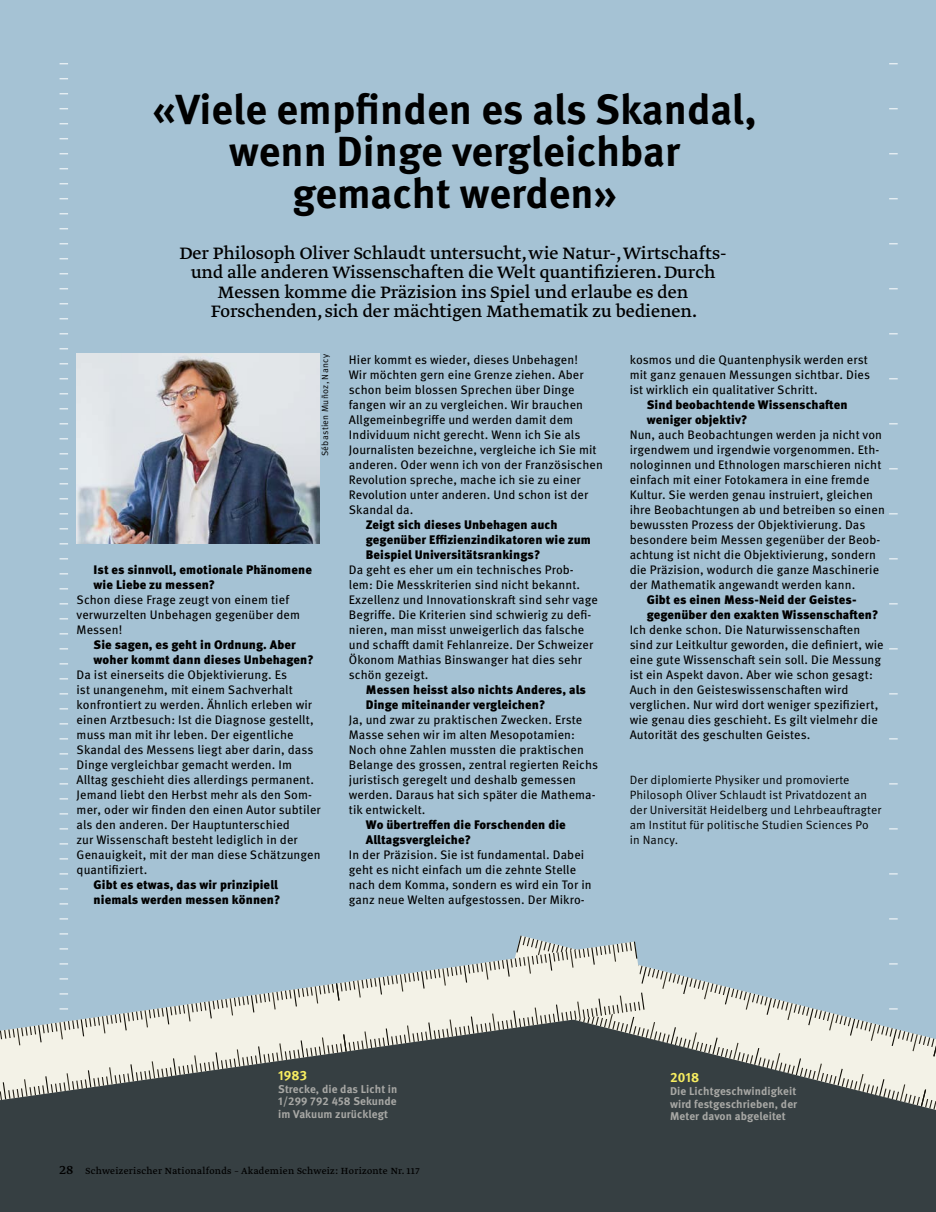
<style>
.page{position:relative;width:936px;height:1212px;background:#fff}
.page>*{position:absolute;margin:0;border:0;box-sizing:border-box;transform-origin:0 0}
._01_titel_bold-28{font:700 42px/42px "Meta OT";color:#000;text-align:center}
.t1{font:19.5px/19.5px "Greta Text Std";color:#000;text-align:center}
._53_meterlegende{font:700 13.5px "Meta OT";color:#f7ed60}
._41_kastentext-book{font:12.3px/15px "Meta OT";letter-spacing:.01em;color:#000}
._23_frage_interview{font:900 12.3px/15px "Meta OT";letter-spacing:.01em;color:#000}
._45_angaben_autor{font:12px/15px "Meta OT Norm";letter-spacing:.01em;color:#000}
._53_meterlegende-2{font:700 11.25px/12.8px "Meta OT";letter-spacing:.01em;color:#a8a8a5;text-align:justify}
._20_lauftxt_9_75{font:10.5px "Greta Text Std";letter-spacing:.03em;color:#000}
.t2{font:9px "Meta OT Norm";letter-spacing:.035em;color:#000}
.s1{font-size:14.7px}
</style>
<div class="page">
<div style="left:0;top:0;width:935px;height:1212px;background:#a5c2d4"></div>
<div style="left:0;top:1111px;width:935px;height:101px;background:#363f42"></div>
<img style="left:77px;top:353px;width:243px;height:191px">
<svg style="left:0;top:933px;width:935px;height:178px"></svg>
<h1 class="_01_titel_bold-28" style="left:153px;top:89px;width:605px">«Viele empfinden es als Skandal, wenn Dinge vergleichbar gemacht werden»</h1>
<h2 class="t1" style="left:179px;top:244px;width:548px">Der Philosoph Oliver Schlaudt untersucht, wie Natur-, Wirtschafts&shy;und alle anderen Wissenschaften die Welt quantifizieren. Durch Messen komme die Präzision ins Spiel und erlaube es den Forschenden, sich der mächtigen Mathematik zu bedienen.</h2>
<p class="_41_kastentext-book" style="left:349px;top:352px;width:255px">Hier kommt es wieder, dieses Unbehagen!<br>Wir möchten gern eine Grenze ziehen. Aber schon beim blossen Sprechen über Dinge fangen wir an zu vergleichen. Wir brauchen Allgemeinbegriffe und werden damit dem Individuum nicht gerecht. Wenn ich Sie als Journalisten bezeichne, vergleiche ich Sie mit anderen. Oder wenn ich von der Französischen Revolution spreche, mache ich sie zu einer Revolution unter anderen. Und schon ist der Skandal da.</p>
<p class="_23_frage_interview" style="left:366px;top:518px;width:226px">Zeigt sich dieses Unbehagen auch gegenüber Effizienzindikatoren wie zum<br>Beispiel Universitätsrankings?</p>
<p class="_41_kastentext-book" style="left:349px;top:562px;width:250px">Da geht es eher um ein technisches Prob&shy;lem: Die Messkriterien sind nicht bekannt.<br>Exzellenz und Innovationskraft sind sehr vage Begriffe. Die Kriterien sind schwierig zu defi&shy;nieren, man misst unweigerlich das falsche und schafft damit Fehlanreize. Der Schweizer Ökonom Mathias Binswanger hat dies sehr schön gezeigt.</p>
<p class="_23_frage_interview" style="left:366px;top:683px;width:222px">Messen heisst also nichts Anderes, als<br>Dinge miteinander vergleichen?</p>
<p class="_41_kastentext-book" style="left:349px;top:712px;width:251px">Ja, und zwar zu praktischen Zwecken. Erste Masse sehen wir im alten Mesopotamien:<br>Noch ohne Zahlen mussten die praktischen Belange des grossen, zentral regierten Reichs juristisch geregelt und deshalb gemessen werden. Daraus hat sich später die Mathema&shy;tik entwickelt.</p>
<p class="_23_frage_interview" style="left:366px;top:818px;width:201px">Wo übertreffen die Forschenden die<br>Alltagsvergleiche?</p>
<p class="_41_kastentext-book" style="left:349px;top:847px;width:244px">In der Präzision. Sie ist fundamental. Dabei geht es nicht einfach um die zehnte Stelle nach dem Komma, sondern es wird ein Tor in ganz neue Welten aufgestossen. Der Mikro-</p>
<p class="t2" style="left:320px;top:456px;width:104px;rotate:-90deg">Sébastien Muñoz, Nancy</p>
<p class="_41_kastentext-book" style="left:629px;top:352px;width:242px">kosmos und die Quantenphysik werden erst mit ganz genauen Messungen sichtbar. Dies ist wirklich ein qualitativer Schritt.</p>
<p class="_23_frage_interview" style="left:646px;top:398px;width:202px">Sind beobachtende Wissenschaften weniger objektiv?</p>
<p class="_41_kastentext-book" style="left:629px;top:427px;width:257px">Nun, auch Beobachtungen werden ja nicht von irgendwem und irgendwie vorgenommen. Eth&shy;nologinnen und Ethnologen marschieren nicht einfach mit einer Fotokamera in eine fremde Kultur. Sie werden genau instruiert, gleichen ihre Beobachtungen ab und betreiben so einen bewussten Prozess der Objektivierung. Das besondere beim Messen gegenüber der Beob&shy;achtung ist nicht die Objektivierung, sondern die Präzision, wodurch die ganze Maschinerie der Mathematik angewandt werden kann.</p>
<p class="_23_frage_interview" style="left:646px;top:593px;width:233px">Gibt es einen Mess-Neid der Geistes&shy;gegenüber den exakten Wissenschaften?</p>
<p class="_41_kastentext-book" style="left:629px;top:622px;width:255px">Ich denke schon. Die Naturwissenschaften sind zur Leitkultur geworden, die definiert, wie eine gute Wissenschaft sein soll. Die Messung ist ein Aspekt davon. Aber wie schon gesagt:<br>Auch in den Geisteswissenschaften wird verglichen. Nur wird dort weniger spezifiziert, wie genau dies geschieht. Es gilt vielmehr die Autorität des geschulten Geistes.</p>
<p class="_45_angaben_autor" style="left:629px;top:772px;width:253px">Der diplomierte Physiker und promovierte Philosoph Oliver Schlaudt ist Privatdozent an der Universität Heidelberg und Lehrbeauftragter am Institut für politische Studien Sciences Po in Nancy.</p>
<p class="_23_frage_interview" style="left:94px;top:563px;width:220px">Ist es sinnvoll, emotionale Phänomene wie Liebe zu messen?</p>
<p class="_41_kastentext-book" style="left:77px;top:592px;width:225px">Schon diese Frage zeugt von einem tief verwurzelten Unbehagen gegenüber dem<br>Messen!</p>
<p class="_23_frage_interview" style="left:94px;top:638px;width:222px">Sie sagen, es geht in Ordnung. Aber woher kommt dann dieses Unbehagen?</p>
<p class="_41_kastentext-book" style="left:77px;top:667px;width:246px">Da ist einerseits die Objektivierung. Es<br>ist unangenehm, mit einem Sachverhalt konfrontiert zu werden. Ähnlich erleben wir einen Arztbesuch: Ist die Diagnose gestellt, muss man mit ihr leben. Der eigentliche Skandal des Messens liegt aber darin, dass Dinge vergleichbar gemacht werden. Im Alltag geschieht dies allerdings permanent.<br>Jemand liebt den Herbst mehr als den Som&shy;mer, oder wir finden den einen Autor subtiler als den anderen. Der Hauptunterschied<br>zur Wissenschaft besteht lediglich in der Genauigkeit, mit der man diese Schätzungen quantifiziert.</p>
<p class="_23_frage_interview" style="left:94px;top:878px;width:188px">Gibt es etwas, das wir prinzipiell niemals werden messen können?</p>
<p class="_53_meterlegende" style="left:278px;top:1067px;width:30px">1983</p>
<p class="_53_meterlegende-2" style="left:278px;top:1082px;width:121px">Strecke, die das Licht in 1/299 792 458 Sekunde im Vakuum zurücklegt</p>
<p class="_20_lauftxt_9_75" style="left:60px;top:1165px;width:361px"><span class="s1">28</span> Schweizerischer Nationalfonds – Akademien Schweiz: Horizonte Nr. 117</p>
<p class="_53_meterlegende" style="left:670px;top:1069px;width:31px">2018</p>
<p class="_53_meterlegende-2" style="left:670px;top:1085px;width:129px">Die Lichtgeschwindigkeit wird festgeschrieben, der Meter davon abgeleitet</p>
</div>
